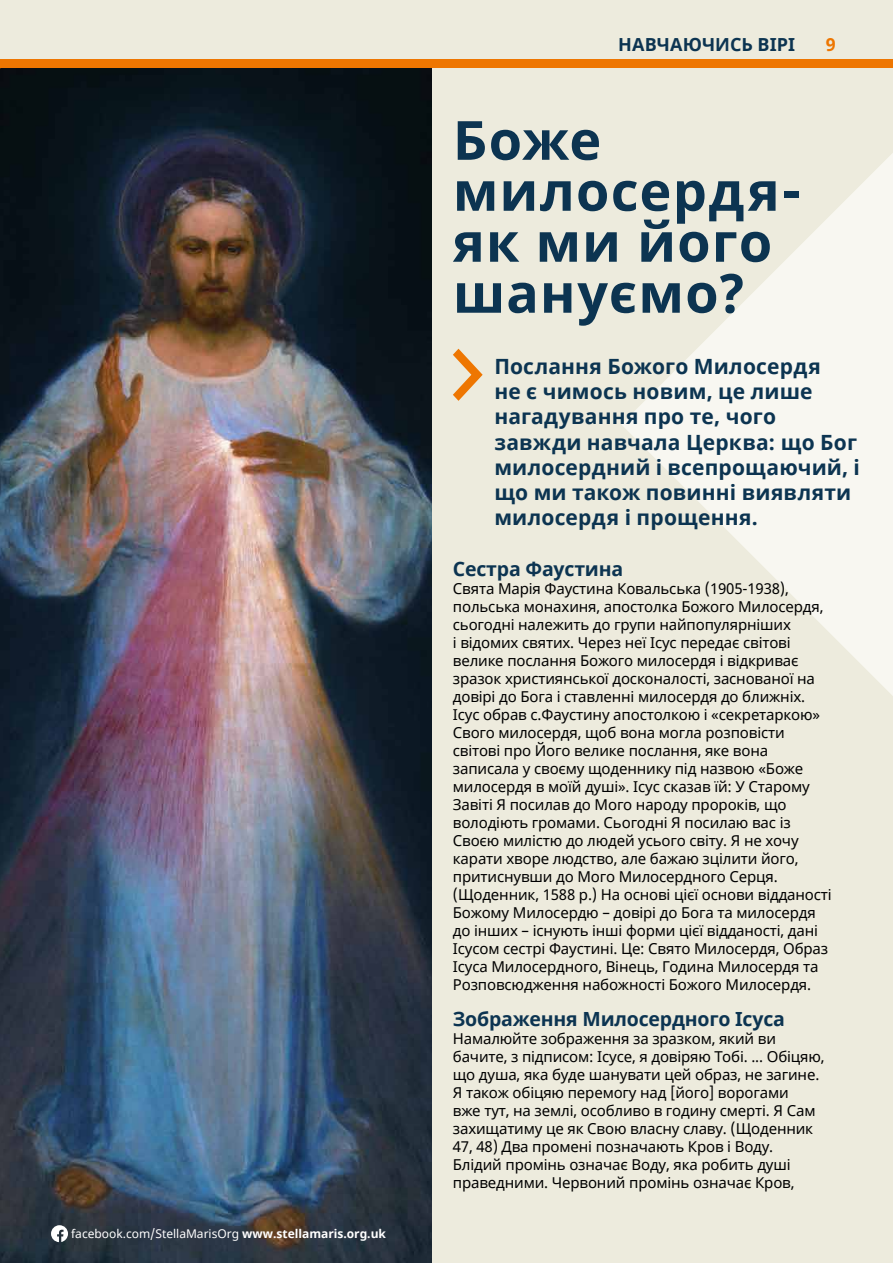
<style>
.page{position:relative;width:893px;height:1263px;background:#edebdd}
.page>*{position:absolute;margin:0;border:0;box-sizing:border-box;transform-origin:0 0}
.t1{font:700 54px/51px "Noto Sans";letter-spacing:.02em;color:#0c3451}
.t2{font:700 21px/25.2px "Noto Sans";letter-spacing:.01em;color:#0c3451}
.t3{font:700 19.5px "Noto Sans";letter-spacing:-.01em;color:#0c3451}
.t4{font:700 18px "Noto Sans";letter-spacing:.005em;color:#0c3451}
.t5{font:700 18px "Noto Sans";color:#ee7601}
.t6{font:15px/18px "Noto Sans";letter-spacing:-.01em;color:#000}
.t7{font:12px "Noto Sans";color:#fff}
.s1{font-weight:700}
</style>
<div class="page">
<img style="left:0;top:68px;width:432px;height:1195px">
<svg style="left:622px;top:153px;width:271px;height:543px;fill:#f6f5ed"></svg>
<svg style="left:453px;top:349px;width:30px;height:52px"></svg>
<div style="left:0;top:60px;width:893px;height:8px;background:#ee7601"></div>
<svg style="left:51px;top:1225px;width:17px;height:17px"></svg>
<p class="t7" style="left:71px;top:1225px;width:316px">facebook.com/StellaMarisOrg <span class="s1">www.stellamaris.org.uk</span></p>
<p class="t4" style="left:618px;top:32px;width:178px">НАВЧАЮЧИСЬ ВІРІ</p>
<p class="t5" style="left:826px;top:32px;width:11px">9</p>
<h1 class="t1" style="left:453px;top:116px;width:350px">Боже милосердя&shy;як ми його шануємо?</h1>
<h2 class="t2" style="left:494px;top:354px;width:367px">Послання Божого Милосердя<br>не є чимось новим, це лише нагадування про те, чого завжди навчала Церква: що Бог милосердний і всепрощаючий, і що ми також повинні виявляти милосердя і прощення.</h2>
<h3 class="t3" style="left:453px;top:555px;width:172px">Сестра Фаустина</h3>
<p class="t6" style="left:453px;top:580px;width:380px">Свята Марія Фаустина Ковальська (1905-1938), польська монахиня, апостолка Божого Милосердя, сьогодні належить до групи найпопулярніших<br>і відомих святих. Через неї Ісус передає світові велике послання Божого милосердя і відкриває зразок християнської досконалості, заснованої на довірі до Бога і ставленні милосердя до ближніх.<br>Ісус обрав с.Фаустину апостолкою і «секретаркою» Свого милосердя, щоб вона могла розповісти світові про Його велике послання, яке вона записала у своєму щоденнику під назвою «Боже милосердя в моїй душі». Ісус сказав їй: У Старому Завіті Я посилав до Мого народу пророків, що володіють громами. Сьогодні Я посилаю вас із Своєю милістю до людей усього світу. Я не хочу карати хворе людство, але бажаю зцілити його, притиснувши до Мого Милосердного Серця. (Щоденник, 1588 р.) На основі цієї основи відданості Божому Милосердю – довірі до Бога та милосердя до інших – існують інші форми цієї відданості, дані Ісусом сестрі Фаустині. Це: Свято Милосердя, Образ Ісуса Милосердного, Вінець, Година Милосердя та Розповсюдження набожності Божого Милосердя.</p>
<h3 class="t3" style="left:453px;top:1005px;width:334px">Зображення Милосердного Ісуса</h3>
<p class="t6" style="left:453px;top:1030px;width:373px">Намалюйте зображення за зразком, який ви бачите, з підписом: Ісусе, я довіряю Тобі. ... Обіцяю, що душа, яка буде шанувати цей образ, не загине.<br>Я також обіцяю перемогу над [його] ворогами<br>вже тут, на землі, особливо в годину смерті. Я Сам захищатиму це як Свою власну славу. (Щоденник 47, 48) Два промені позначають Кров і Воду.<br>Блідий промінь означає Воду, яка робить душі праведними. Червоний промінь означає Кров,</p>
</div>
